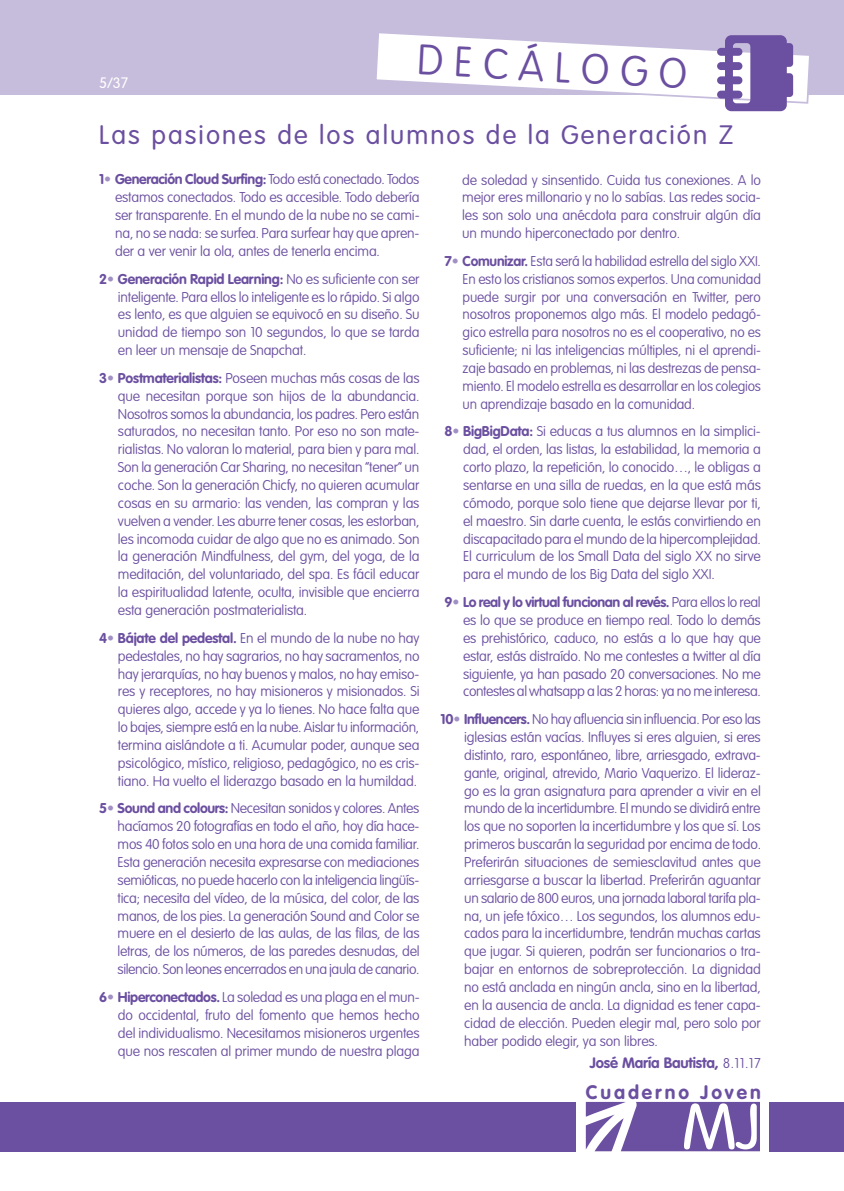
<style>
.page{position:relative;width:844px;height:1191px;background:#fff}
.page>*{position:absolute;margin:0;border:0;box-sizing:border-box;transform-origin:0 0}
.t1{font:100 42px "VAG Rounded Std";color:#6b4fa0}
.t2{font:300 26.25px "VAG Rounded Std";letter-spacing:.08em;color:#6b4fa0}
.t3{font:700 19.25px "VAG Rounded Std";letter-spacing:.15em;color:#6b4fa0}
.t4{font:700 14.88px "VAG Rounded Std";letter-spacing:-.01em;color:#6b4fa0}
.t5{font:300 14.88px "VAG Rounded Std";color:#fff}
.t6{font:100 14px/17.8px "VAG Rounded Std";letter-spacing:-.01em;color:#6b4fa0;text-align:justify}
.s1{font-weight:700}
.s2{font-weight:700;color:#a190c4}
.s3{font-weight:100;font-size:14px}
</style>
<div class="page">
<div style="left:0;top:0;width:843px;height:94px;background:#c6bcdc"></div>
<svg style="left:585px;top:1101px;width:175px;height:50px"></svg>
<div style="left:769px;top:1102px;width:74px;height:49px;background:#6b4fa0"></div>
<div style="left:0;top:1102px;width:575px;height:49px;background:#6b4fa0"></div>
<svg style="left:374px;top:33px;width:437px;height:78px"></svg>
<h1 class="t1" style="left:418px;top:36px;width:272px;rotate:3deg">DECÁLOGO</h1>
<p class="t5" style="left:99px;top:75px;width:30px">5/37</p>
<h2 class="t2" style="left:99px;top:120px;width:635px">Las pasiones de los alumnos de la Generación Z</h2>
<p class="t6" style="left:115px;top:171px;width:306px;text-indent:-16px"><span class="s1">1</span><span class="s2">•</span> <span class="s1">Generación Cloud Surfing:</span> Todo está conectado. Todos estamos conectados. Todo es accesible. Todo debería ser transparente. En el mundo de la nube no se cami&shy;na, no se nada: se surfea. Para surfear hay que apren&shy;der a ver venir la ola, antes de tenerla encima.</p>
<p class="t6" style="left:118px;top:270px;width:303px;text-indent:-19px"><span class="s1">2</span><span class="s2">•</span> <span class="s1">Generación Rapid Learning:</span> No es suficiente con ser inteligente. Para ellos lo inteligente es lo rápido. Si algo es lento, es que alguien se equivocó en su diseño. Su unidad de tiempo son 10 segundos, lo que se tarda en leer un mensaje de Snapchat.</p>
<p class="t6" style="left:118px;top:369px;width:303px;text-indent:-19px"><span class="s1">3</span><span class="s2">•</span> <span class="s1">Postmaterialistas:</span> Poseen muchas más cosas de las que necesitan porque son hijos de la abundancia.<br>Nosotros somos la abundancia, los padres. Pero están saturados, no necesitan tanto. Por eso no son mate&shy;rialistas. No valoran lo material, para bien y para mal.<br>Son la generación Car Sharing, no necesitan “tener” un coche. Son la generación Chicfy, no quieren acumular cosas en su armario: las venden, las compran y las vuelven a vender. Les aburre tener cosas, les estorban, les incomoda cuidar de algo que no es animado. Son la generación Mindfulness, del gym, del yoga, de la meditación, del voluntariado, del spa. Es fácil educar la espiritualidad latente, oculta, invisible que encierra esta generación postmaterialista.</p>
<p class="t6" style="left:118px;top:629px;width:303px;text-indent:-19px"><span class="s1">4</span><span class="s2">•</span> <span class="s1">Bájate del pedestal.</span> En el mundo de la nube no hay pedestales, no hay sagrarios, no hay sacramentos, no hay jerarquías, no hay buenos y malos, no hay emiso&shy;res y receptores, no hay misioneros y misionados. Si quieres algo, accede y ya lo tienes. No hace falta que lo bajes, siempre está en la nube. Aislar tu información, termina aislándote a ti. Acumular poder, aunque sea psicológico, místico, religioso, pedagógico, no es cris&shy;tiano. Ha vuelto el liderazgo basado en la humildad.</p>
<p class="t6" style="left:118px;top:800px;width:303px;text-indent:-18px"><span class="s1">5</span><span class="s2">•</span> <span class="s1">Sound and colours:</span> Necesitan sonidos y colores. Antes hacíamos 20 fotografías en todo el año, hoy día hace&shy;mos 40 fotos solo en una hora de una comida familiar.<br>Esta generación necesita expresarse con mediaciones semióticas, no puede hacerlo con la inteligencia lingüís&shy;tica; necesita del vídeo, de la música, del color, de las manos, de los pies. La generación Sound and Color se muere en el desierto de las aulas, de las filas, de las letras, de los números, de las paredes desnudas, del silencio. Son leones encerrados en una jaula de canario.</p>
<p class="t6" style="left:118px;top:988px;width:303px;text-indent:-19px"><span class="s1">6</span><span class="s2">•</span> <span class="s1">Hiperconectados.</span> La soledad es una plaga en el mun&shy;do occidental, fruto del fomento que hemos hecho del individualismo. Necesitamos misioneros urgentes que nos rescaten al primer mundo de nuestra plaga</p>
<p class="t6" style="left:462px;top:171px;width:300px">de soledad y sinsentido. Cuida tus conexiones. A lo mejor eres millonario y no lo sabías. Las redes socia&shy;les son solo una anécdota para construir algún día un mundo hiperconectado por dentro.</p>
<p class="t6" style="left:462px;top:252px;width:300px;text-indent:-18px"><span class="s1">7</span><span class="s2">•</span> <span class="s1">Comunizar.</span> Esta será la habilidad estrella del siglo XXI.<br>En esto los cristianos somos expertos. Una comunidad puede surgir por una conversación en Twitter, pero nosotros proponemos algo más. El modelo pedagó&shy;gico estrella para nosotros no es el cooperativo, no es suficiente; ni las inteligencias múltiples, ni el aprendi&shy;zaje basado en problemas, ni las destrezas de pensa&shy;miento. El modelo estrella es desarrollar en los colegios un aprendizaje basado en la comunidad.</p>
<p class="t6" style="left:463px;top:423px;width:299px;text-indent:-19px"><span class="s1">8</span><span class="s2">•</span> <span class="s1">BigBigData:</span> Si educas a tus alumnos en la simplici&shy;dad, el orden, las listas, la estabilidad, la memoria a corto plazo, la repetición, lo conocido…, le obligas a sentarse en una silla de ruedas, en la que está más cómodo, porque solo tiene que dejarse llevar por ti, el maestro. Sin darte cuenta, le estás convirtiendo en discapacitado para el mundo de la hipercomplejidad.<br>El curriculum de los Small Data del siglo XX no sirve para el mundo de los Big Data del siglo XXI.</p>
<p class="t6" style="left:463px;top:594px;width:299px;text-indent:-19px"><span class="s1">9</span><span class="s2">•</span> <span class="s1">Lo real y lo virtual funcionan al revés.</span> Para ellos lo real es lo que se produce en tiempo real. Todo lo demás es prehistórico, caduco, no estás a lo que hay que estar, estás distraído. No me contestes a twitter al día siguiente, ya han pasado 20 conversaciones. No me contestes al whatsapp a las 2 horas: ya no me interesa.</p>
<p class="t6" style="left:464px;top:711px;width:298px;text-indent:-24px"><span class="s1">10</span><span class="s2">•</span> <span class="s1">Influencers.</span> No hay afluencia sin influencia. Por eso las iglesias están vacías. Influyes si eres alguien, si eres distinto, raro, espontáneo, libre, arriesgado, extrava&shy;gante, original, atrevido, Mario Vaquerizo. El lideraz&shy;go es la gran asignatura para aprender a vivir en el mundo de la incertidumbre. El mundo se dividirá entre los que no soporten la incertidumbre y los que sí. Los primeros buscarán la seguridad por encima de todo.<br>Preferirán situaciones de semiesclavitud antes que arriesgarse a buscar la libertad. Preferirán aguantar un salario de 800 euros, una jornada laboral tarifa pla&shy;na, un jefe tóxico… Los segundos, los alumnos edu&shy;cados para la incertidumbre, tendrán muchas cartas que jugar. Si quieren, podrán ser funcionarios o tra&shy;bajar en entornos de sobreprotección. La dignidad no está anclada en ningún ancla, sino en la libertad, en la ausencia de ancla. La dignidad es tener capa&shy;cidad de elección. Pueden elegir mal, pero solo por haber podido elegir, ya son libres.</p>
<p class="t4" style="left:589px;top:1054px;width:172px">José María Bautista, <span class="s3">8.11.17</span></p>
<h3 class="t3" style="left:585px;top:1081px;width:176px">Cuaderno Joven</h3>
</div>
